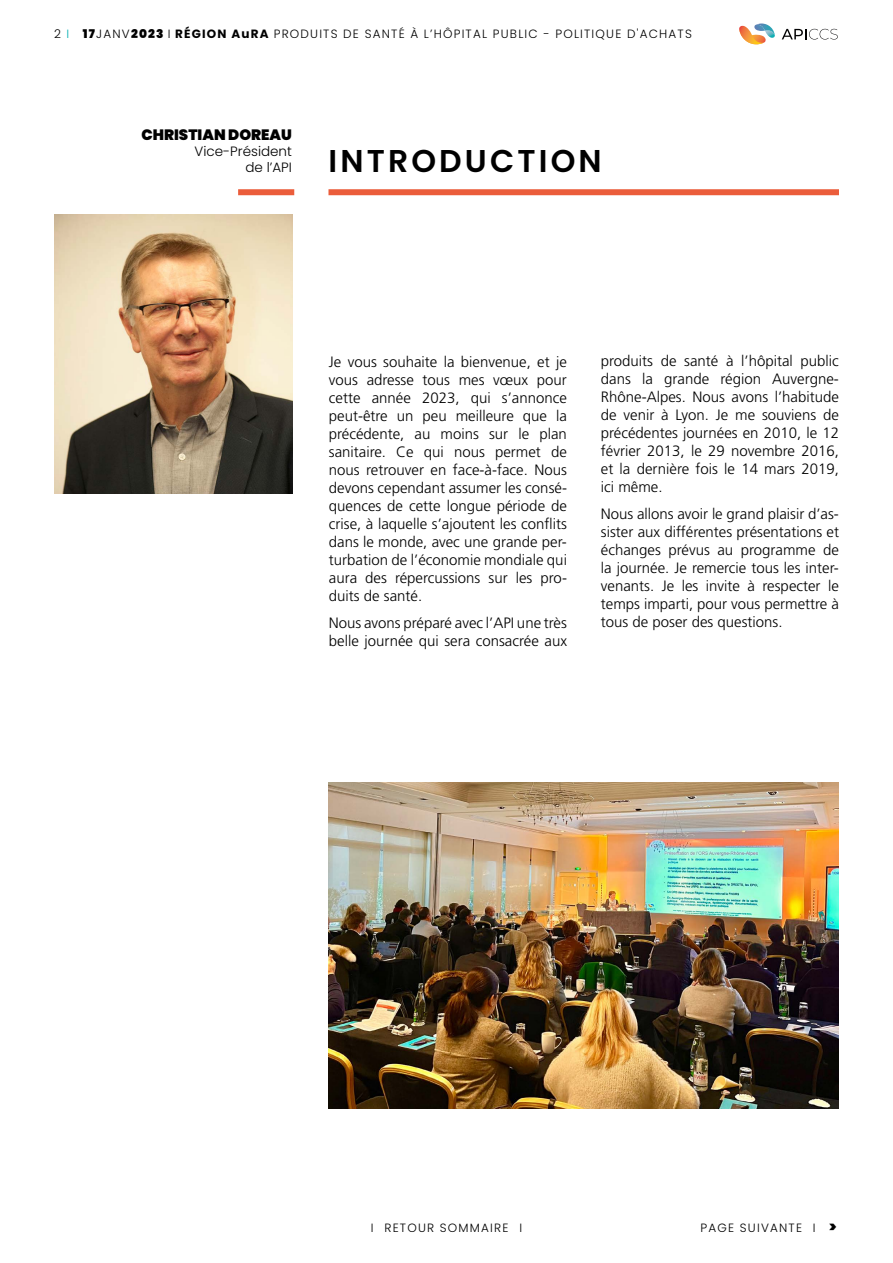
<style>
.page{position:relative;width:893px;height:1263px;background:#fff}
.page>*{position:absolute;margin:0;border:0;box-sizing:border-box;transform-origin:0 0}
.t1{font:600 31.5px "Poppins";letter-spacing:.1em;color:#000}
.t2{font:300 15px/18px "Frutiger LT Std";color:#000;text-align:justify}
.t3{font:900 15px "Poppins";color:#000}
.t4{font:300 13.5px/16.2px "Poppins";color:#000;text-align:right}
.t5{font:300 12px "Poppins";letter-spacing:.1em;color:#000}
.s1{color:#04afb3}
.s2{font-weight:900}
.s3{font-weight:700}
.s4{font-weight:900;font-size:15px}
</style>
<div class="page">
<svg style="left:739px;top:25px;width:27px;height:20px"></svg>
<img style="left:755px;top:35px;width:20px;height:3px">
<img style="left:755px;top:24px;width:20px;height:11px">
<svg style="left:782px;top:29px;width:56px;height:11px"></svg>
<div style="left:238px;top:189px;width:56px;height:6px;background:#eb5d3b"></div>
<div style="left:328px;top:189px;width:511px;height:6px;background:#eb5d3b"></div>
<img style="left:54px;top:215px;width:238px;height:279px">
<img style="left:329px;top:782px;width:510px;height:326px">
<p class="t5" style="left:54px;top:27px;width:639px">2 <span class="s1">I</span> <span class="s2">17</span>JANV<span class="s2">2023</span> I <span class="s3">RÉGION AuRA</span> PRODUITS DE SANTÉ À L’HÔPITAL PUBLIC - POLITIQUE D'ACHATS</p>
<p class="t3" style="left:141px;top:126px;width:152px">CHRISTIAN DOREAU</p>
<p class="t4" style="left:195px;top:143px;width:99px">Vice-Président de l’API</p>
<h1 class="t1" style="left:328px;top:143px;width:275px">INTRODUCTION</h1>
<p class="t2" style="left:329px;top:353px;width:240px">Je vous souhaite la bienvenue, et je vous adresse tous mes vœux pour cette année 2023, qui s’annonce peut-être un peu meilleure que la précédente, au moins sur le plan sanitaire. Ce qui nous permet de nous retrouver en face-à-face. Nous devons cependant assumer les consé&shy;quences de cette longue période de crise, à laquelle s’ajoutent les conflits dans le monde, avec une grande per&shy;turbation de l’économie mondiale qui aura des répercussions sur les pro&shy;duits de santé.</p>
<p class="t2" style="left:329px;top:614px;width:240px">Nous avons préparé avec l’API une très belle journée qui sera consacrée aux</p>
<p class="t2" style="left:601px;top:352px;width:240px">produits de santé à l’hôpital public dans la grande région Auvergne-Rhône-Alpes. Nous avons l’habitude de venir à Lyon. Je me souviens de précédentes journées en 2010, le 12 février 2013, le 29 novembre 2016, et la dernière fois le 14 mars 2019, ici même.</p>
<p class="t2" style="left:601px;top:505px;width:240px">Nous allons avoir le grand plaisir d’as&shy;sister aux différentes présentations et échanges prévus au programme de la journée. Je remercie tous les inter&shy;venants. Je les invite à respecter le temps imparti, pour vous permettre à tous de poser des questions.</p>
<p class="t5" style="left:371px;top:1221px;width:153px">I RETOUR SOMMAIRE I</p>
<p class="t5" style="left:701px;top:1221px;width:137px">PAGE SUIVANTE I <span class="s4">&gt;</span></p>
</div>
